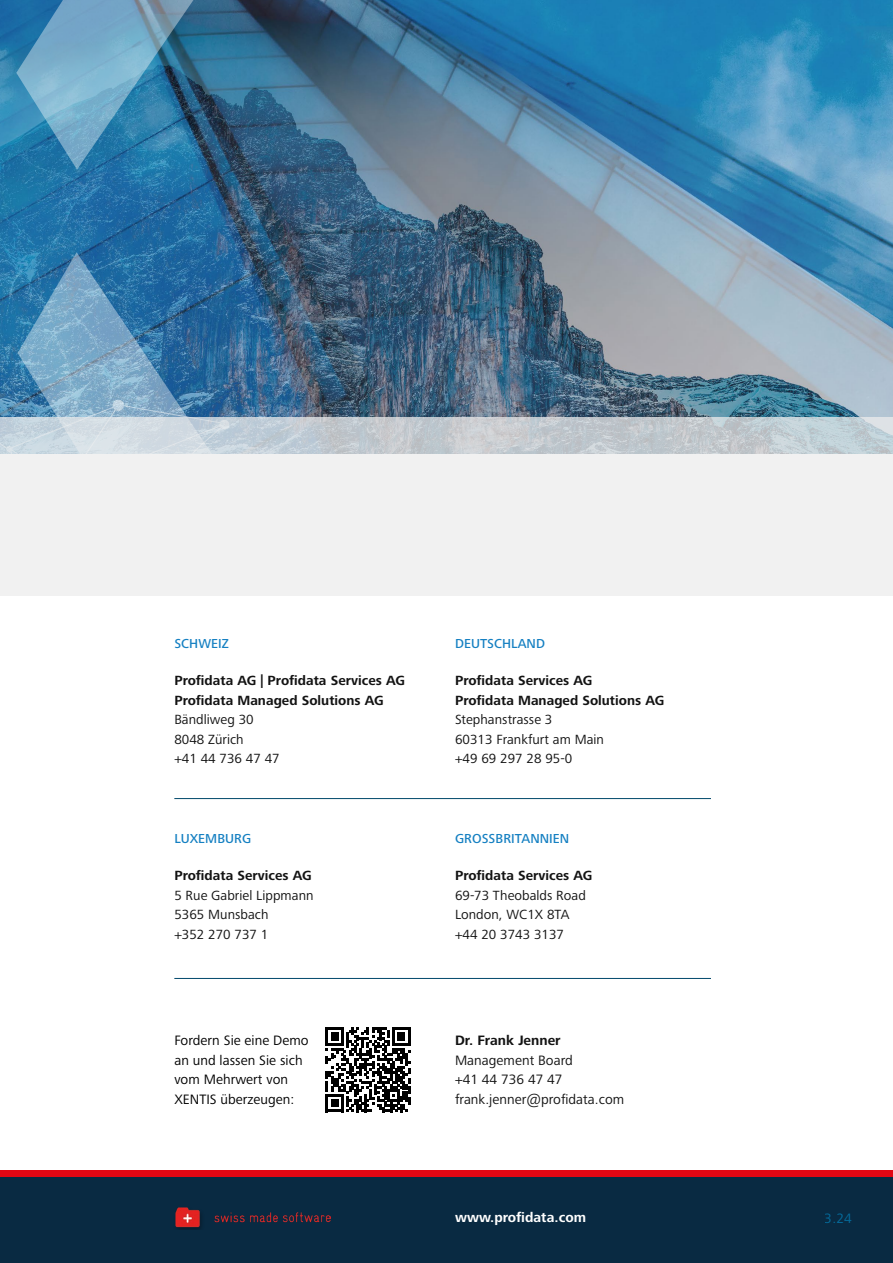
<style>
.page{position:relative;width:893px;height:1263px;background:#fff}
.page>*{position:absolute;margin:0;border:0;box-sizing:border-box;transform-origin:0 0}
.t1{font:14.1px/19.5px "Frutiger Next Pro";letter-spacing:.005em;color:#000}
.t2{font:14.1px/19.5px "Frutiger Next Pro";letter-spacing:.005em;color:#131313}
.t3{font:700 14.1px "Frutiger Next Pro";letter-spacing:.005em;color:#fff}
.t4{font:700 14.1px "Frutiger Next Pro";letter-spacing:.005em;color:#131313}
.t5{font:14.1px "Frutiger Next Pro";color:#009fe3}
.t6{font:13.8px/19.5px "Frutiger Next Pro";letter-spacing:.005em;color:#131313}
.t7{font:700 13.8px/19.5px "Frutiger Next Pro";letter-spacing:.005em;color:#131313}
.t8{font:500 13.5px "Frutiger Next Pro";letter-spacing:.005em;color:#1580c2}
</style>
<div class="page">
<img style="left:0;top:0;width:893px;height:417px">
<svg style="left:18px;top:252px;width:226px;height:165px;background:#4480ad"></svg>
<svg style="left:16px;top:0;width:221px;height:170px;background:#4a88ac"></svg>
<svg style="left:0;top:378px;width:226px;height:218px;background:#6998bb"></svg>
<svg style="left:0;top:417px;width:893px;height:178px;fill:#f1f1f1"></svg>
<div style="left:0;top:1172px;width:893px;height:91px;background:#092a42"></div>
<hr style="left:174px;top:798px;width:537px;height:1px;background:#00486b">
<hr style="left:174px;top:978px;width:537px;height:1px;background:#00486b">
<div style="left:0;top:1170px;width:893px;height:7px;background:#e30613"></div>
<img style="left:175px;top:1207px;width:156px;height:23px">
<svg style="left:326px;top:1027px;width:84px;height:85px"></svg>
<p class="t8" style="left:174px;top:635px;width:56px">SCHWEIZ</p>
<p class="t7" style="left:174px;top:671px;width:232px">Profidata AG | Profidata Services AG<br>Profidata Managed Solutions AG</p>
<p class="t6" style="left:174px;top:710px;width:107px">Bändliweg 30<br>8048 Zürich<br>+41 44 736 47 47</p>
<p class="t8" style="left:174px;top:831px;width:78px">LUXEMBURG</p>
<p class="t7" style="left:174px;top:866px;width:139px">Profidata Services AG</p>
<p class="t6" style="left:174px;top:886px;width:141px">5 Rue Gabriel Lippmann<br>5365 Munsbach<br>+352 270 737 1</p>
<p class="t8" style="left:455px;top:635px;width:92px">DEUTSCHLAND</p>
<p class="t7" style="left:455px;top:671px;width:211px">Profidata Services AG<br>Profidata Managed Solutions AG</p>
<p class="t6" style="left:455px;top:710px;width:151px">Stephanstrasse 3<br>60313 Frankfurt am Main +49 69 297 28 95-0</p>
<p class="t8" style="left:455px;top:831px;width:116px">GROSSBRITANNIEN</p>
<p class="t7" style="left:455px;top:866px;width:139px">Profidata Services AG</p>
<p class="t6" style="left:455px;top:886px;width:132px">69-73 Theobalds Road<br>London, WC1X 8TA +44 20 3743 3137</p>
<p class="t1" style="left:174px;top:1031px;width:136px">Fordern Sie eine Demo an und lassen Sie sich vom Mehrwert von<br>XENTIS überzeugen:</p>
<p class="t4" style="left:455px;top:1032px;width:107px">Dr. Frank Jenner</p>
<p class="t2" style="left:455px;top:1050px;width:171px">Management Board<br>+41 44 736 47 47 frank.jenner@profidata.com</p>
<p class="t3" style="left:455px;top:1209px;width:133px">www.profidata.com</p>
<p class="t5" style="left:825px;top:1210px;width:28px">3.24</p>
</div>
